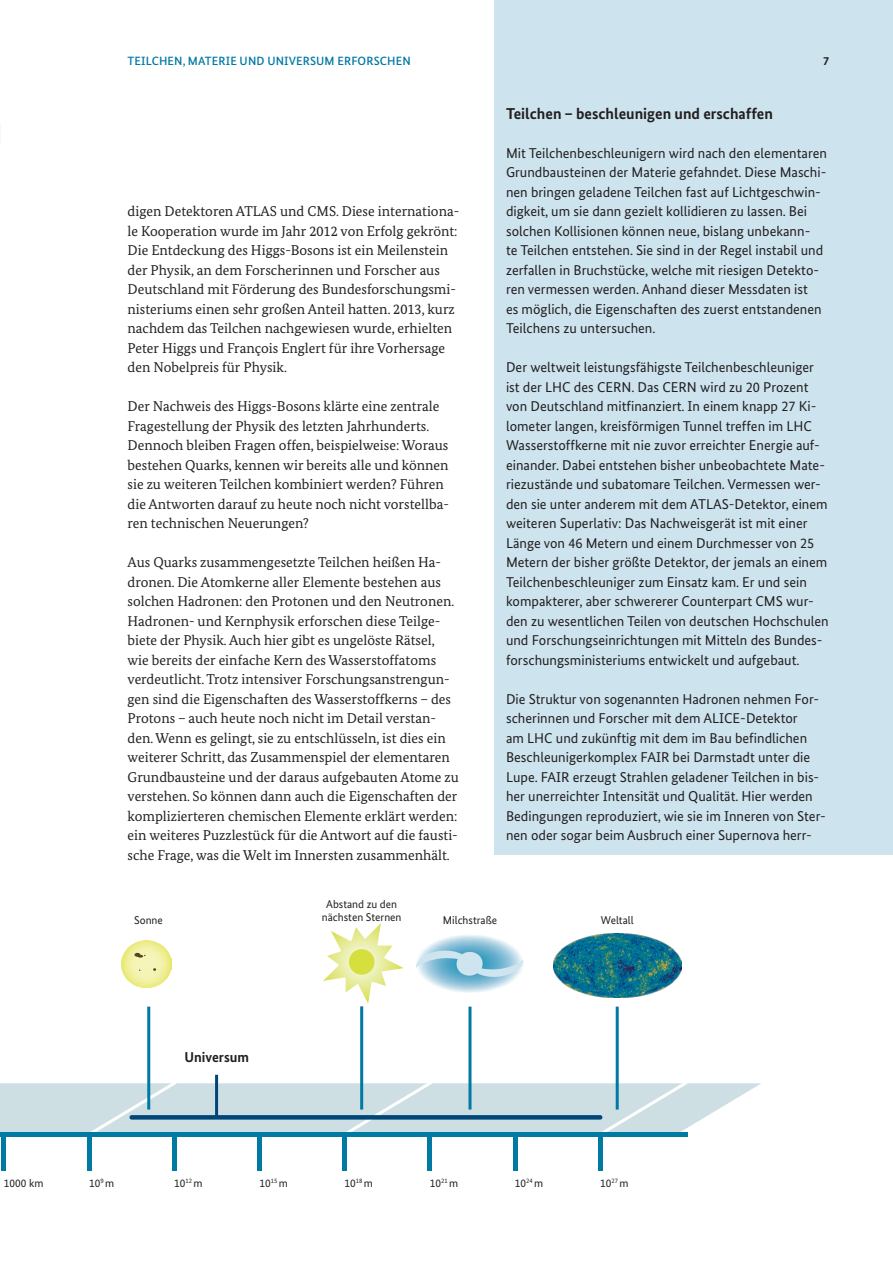
<style>
.page{position:relative;width:893px;height:1263px;background:#fff}
.page>*{position:absolute;margin:0;border:0;box-sizing:border-box;transform-origin:0 0}
.Textbox-Überschrift{font:700 15.75px "Bundes Sans";color:#231f20}
.Textbox-Fließtext_sc{font:14.25px/19.5px "Bundes Sans";color:#231f20}
._10_Fließtext{font:14.25px/19.5px "Bundes Serif";color:#231f20}
.t1{font:700 14.25px "Bundes Sans";color:#231f20}
.t2{font:500 12px "Bundes Sans";letter-spacing:.01em;color:#0079a3}
.t3{font:700 12px "Bundes Sans";color:#231f20}
.t4{font:11.25px/13.5px "Bundes Sans";color:#231f20;text-align:center}
.t5{font:6.6px "Bundes Sans";color:#231f20}
.s1{font-size:11.25px}
</style>
<div class="page">
<div style="left:494px;top:0;width:399px;height:855px;background:#cde4ef"></div>
<img style="left:424px;top:935px;width:92px;height:58px">
<svg style="left:416px;top:950px;width:108px;height:27px"></svg>
<img style="left:324px;top:924px;width:80px;height:80px">
<svg style="left:348px;top:948px;width:28px;height:28px"></svg>
<img style="left:121px;top:940px;width:50px;height:47px">
<hr style="left:2px;top:1132px;width:4px;height:39px;background:#0079a3">
<hr style="left:87px;top:1132px;width:4px;height:39px;background:#0079a3">
<div style="left:172px;top:1132px;width:5px;height:39px;background:#0079a3"></div>
<div style="left:257px;top:1132px;width:5px;height:39px;background:#0079a3"></div>
<div style="left:342px;top:1132px;width:5px;height:39px;background:#0079a3"></div>
<hr style="left:428px;top:1132px;width:4px;height:39px;background:#0079a3">
<hr style="left:513px;top:1132px;width:4px;height:39px;background:#0079a3">
<hr style="left:598px;top:1132px;width:4px;height:39px;background:#0079a3">
<svg style="left:0;top:1079px;width:761px;height:59px"></svg>
<div style="left:0;top:1132px;width:688px;height:5px;background:#0079a3"></div>
<hr style="left:147px;top:1007px;width:3px;height:102px;background:#0079a3">
<hr style="left:360px;top:1006px;width:3px;height:103px;background:#0079a3">
<hr style="left:468px;top:1007px;width:3px;height:102px;background:#0079a3">
<hr style="left:616px;top:1007px;width:3px;height:102px;background:#0079a3">
<img style="left:554px;top:933px;width:128px;height:64px">
<svg style="left:134px;top:953px;width:11px;height:5px"></svg>
<hr style="left:215px;top:1075px;width:3px;height:42px;background:#004678">
<p class="t2" style="left:128px;top:53px;width:280px">TEILCHEN, MATERIE UN D UNIVERSUM ERFORSCHEN</p>
<p class="t3" style="left:823px;top:53px;width:7px">7</p>
<p class="_10_Fließtext" style="left:128px;top:201px;width:333px">digen Detektoren ATLAS und CMS. Diese internationa&shy;le Kooperation wurde im Jahr 2012 von Erfolg gekrönt:<br>Die Entdeckung des Higgs-Bosons ist ein Meilenstein der Physik, an dem Forscherinnen und Forscher aus Deutschland mit Förderung des Bundesforschungsmi&shy;nisteriums einen sehr großen Anteil hatten. 2013, kurz nachdem das Teilchen nachgewiesen wurde, erhielten Peter Higgs und François Englert für ihre Vorhersage den Nobelpreis für Physik.</p>
<p class="_10_Fließtext" style="left:128px;top:396px;width:323px">Der Nachweis des Higgs-Bosons klärte eine zentrale Fragestellung der Physik des letzten Jahrhunderts.<br>Dennoch bleiben Fragen offen, beispielweise: Woraus bestehen Quarks, kennen wir bereits alle und können sie zu weiteren Teilchen kombiniert werden? Führen die Antworten darauf zu heute noch nicht vorstellba&shy;ren technischen Neuerungen?</p>
<p class="_10_Fließtext" style="left:128px;top:552px;width:333px">Aus Quarks zusammengesetzte Teilchen heißen Ha&shy;dronen. Die Atomkerne aller Elemente bestehen aus solchen Hadronen: den Protonen und den Neutronen.<br>Hadronen- und Kernphysik erforschen diese Teilge&shy;biete der Physik. Auch hier gibt es ungelöste Rätsel, wie bereits der einfache Kern des Wasserstoffatoms verdeutlicht. Trotz intensiver Forschungsanstrengun&shy;gen sind die Eigenschaften des Wasserstoffkerns – des Protons – auch heute noch nicht im Detail verstan&shy;den. Wenn es gelingt, sie zu entschlüsseln, ist dies ein weiterer Schritt, das Zusammenspiel der elementaren Grundbausteine und der daraus aufgebauten Atome zu verstehen. So können dann auch die Eigenschaften der komplizierteren chemischen Elemente erklärt werden: ein weiteres Puzzlestück für die Antwort auf die fausti&shy;sche Frage, was die Welt im Innersten zusammenhält.</p>
<p class="Textbox-Überschrift" style="left:506px;top:104px;width:268px">Teilchen – beschleunigen und erschaffen</p>
<p class="Textbox-Fließtext_sc" style="left:506px;top:143px;width:322px">Mit Teilchenbeschleunigern wird nach den elementaren Grundbausteinen der Materie gefahndet. Diese Maschi&shy;nen bringen geladene Teilchen fast auf Lichtgeschwin&shy;digkeit, um sie dann gezielt kollidieren zu lassen. Bei solchen Kollisionen können neue, bislang unbekann-<br>te Teilchen entstehen. Sie sind in der Regel instabil und zerfallen in Bruchstücke, welche mit riesigen Detekto&shy;ren vermessen werden. Anhand dieser Messdaten ist<br>es möglich, die Eigenschaften des zuerst entstandenen Teilchens zu untersuchen.</p>
<p class="Textbox-Fließtext_sc" style="left:506px;top:357px;width:324px">Der weltweit leistungsfähigste Teilchenbeschleuniger ist der LHC des CERN. Das CERN wird zu 20 Prozent von Deutschland mitfinanziert. In einem knapp 27 Ki&shy;lometer langen, kreisförmigen Tunnel treffen im LHC Wasserstoffkerne mit nie zuvor erreichter Energie auf&shy;einander. Dabei entstehen bisher unbeobachtete Mate&shy;riezustände und subatomare Teilchen. Vermessen wer&shy;den sie unter anderem mit dem ATLAS-Detektor, einem weiteren Superlativ: Das Nachweisgerät ist mit einer Länge von 46 Metern und einem Durchmesser von 25<br>Metern der bisher größte Detektor, der jemals an einem Teilchenbeschleuniger zum Einsatz kam. Er und sein kompakterer, aber schwererer Counterpart CMS wur&shy;den zu wesentlichen Teilen von deutschen Hochschulen und Forschungseinrichtungen mit Mitteln des Bundes&shy;forschungsministeriums entwickelt und aufgebaut.</p>
<p class="Textbox-Fließtext_sc" style="left:506px;top:689px;width:321px">Die Struktur von sogenannten Hadronen nehmen For&shy;scherinnen und Forscher mit dem ALICE-Detektor<br>am LHC und zukünftig mit dem im Bau befindlichen Beschleunigerkomplex FAIR bei Darmstadt unter die Lupe. FAIR erzeugt Strahlen geladener Teilchen in bis&shy;her unerreichter Intensität und Qualität. Hier werden Bedingungen reproduziert, wie sie im Inneren von Ster&shy;nen oder sogar beim Ausbruch einer Supernova herr-</p>
<p class="t4" style="left:322px;top:897px;width:81px">Abstand zu den nächsten Sternen</p>
<p class="t4" style="left:134px;top:913px;width:30px">Sonne</p>
<p class="t4" style="left:443px;top:913px;width:56px">Milchstraße</p>
<p class="t4" style="left:601px;top:913px;width:34px">Weltall</p>
<p class="t1" style="left:185px;top:1048px;width:66px">Universum</p>
<p class="t4" style="left:89px;top:1176px;width:27px">10<sup>9</sup> m</p>
<p class="t4" style="left:174px;top:1176px;width:30px">10<sup>12</sup> m</p>
<p class="t4" style="left:259px;top:1176px;width:30px">10<sup>15</sup> m</p>
<p class="t4" style="left:345px;top:1176px;width:30px">10<sup>18</sup> m</p>
<p class="t4" style="left:430px;top:1176px;width:30px">10<sup>21</sup> m</p>
<p class="t4" style="left:515px;top:1176px;width:30px">10<sup>24</sup> m</p>
<p class="t4" style="left:600px;top:1176px;width:13px">10</p>
<p class="t4" style="left:4px;top:1176px;width:41px">1000 km</p>
<p class="t5" style="left:611px;top:1177px;width:19px">27<span class="s1">m</span></p>
</div>
